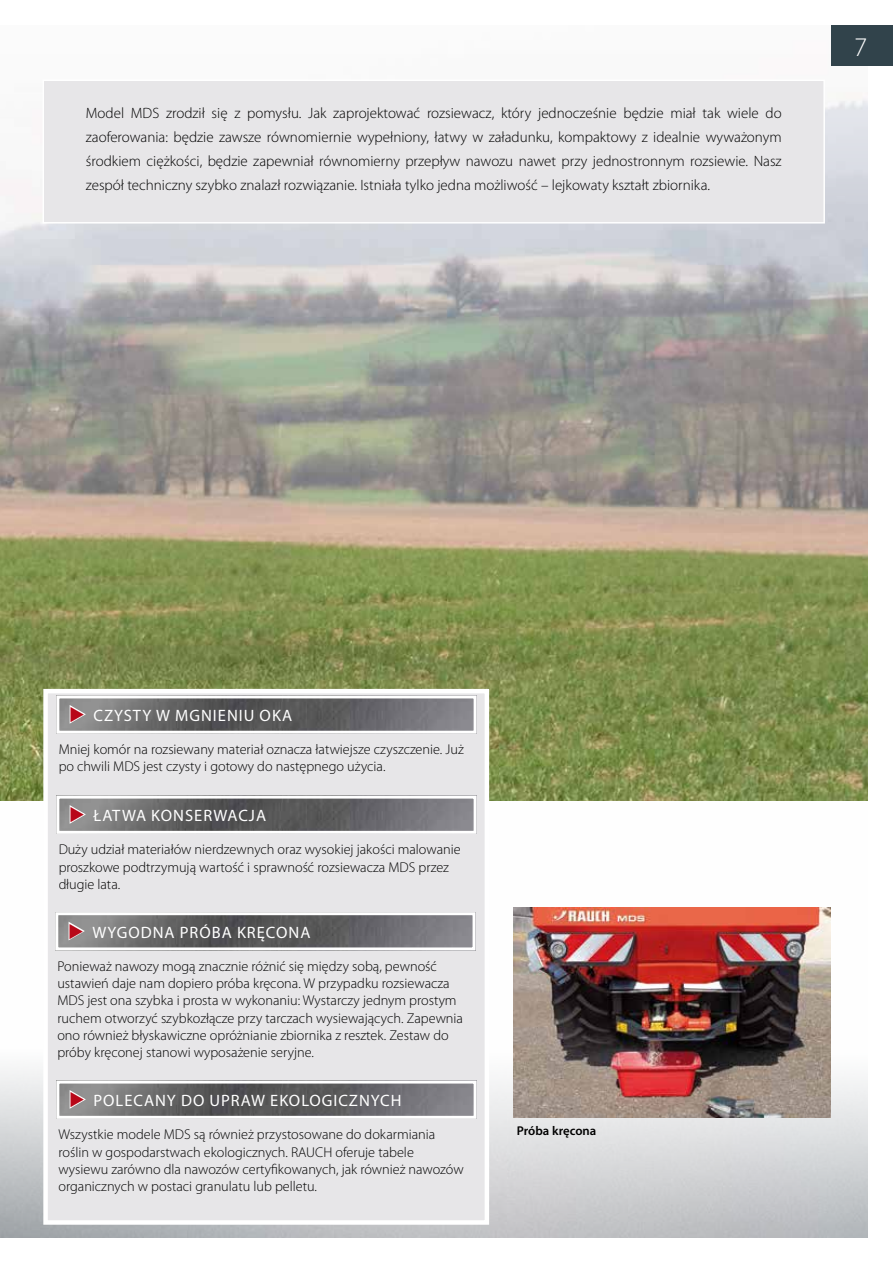
<style>
.page{position:relative;width:893px;height:1263px;background:#fff}
.page>*{position:absolute;margin:0;border:0;box-sizing:border-box;transform-origin:0 0}
.t1{font:300 27px "Myriad Pro";color:#fff}
.t2{font:16.5px "Myriad Pro";letter-spacing:.06em;color:#fff}
.t3{font:300 15px/24px "Myriad Pro";color:#000;text-align:justify}
.t4{font:300 14.25px/17.2px "Myriad Pro";color:#000}
.t5{font:600 12.75px "Myriad Pro";color:#000}
.s1{color:#b80718}
</style>
<div class="page">
<img style="left:0;top:93px;width:867px;height:480px">
<img style="left:0;top:573px;width:867px;height:664px">
<div style="left:831px;top:26px;width:62px;height:40px;background:#31434b"></div>
<div style="left:42px;top:81px;width:784px;height:143px;background:#e7e6e8"></div>
<div style="left:43px;top:689px;width:446px;height:536px;background:#e7e6e8;border:4px solid #fff"></div>
<img style="left:60px;top:699px;width:413px;height:31px">
<div style="left:56px;top:695px;width:421px;height:39px;border:3px solid #fff"></div>
<svg style="left:69px;top:703px;width:18px;height:22px"></svg>
<img style="left:60px;top:799px;width:413px;height:31px">
<div style="left:56px;top:795px;width:421px;height:39px;border:3px solid #fff"></div>
<svg style="left:69px;top:803px;width:18px;height:22px"></svg>
<img style="left:59px;top:916px;width:413px;height:30px">
<div style="left:55px;top:912px;width:421px;height:38px;border:3px solid #fff"></div>
<img style="left:60px;top:1084px;width:413px;height:31px">
<div style="left:56px;top:1080px;width:421px;height:39px;border:3px solid #fff"></div>
<svg style="left:68px;top:920px;width:18px;height:22px"></svg>
<svg style="left:69px;top:1088px;width:18px;height:22px"></svg>
<img style="left:514px;top:908px;width:316px;height:210px">
<p class="t3" style="left:86px;top:101px;width:697px">Model MDS zrodził się z pomysłu. Jak zaprojektować rozsiewacz, który jednocześnie będzie miał tak wiele do zaoferowania: będzie zawsze równomiernie wypełniony, łatwy w załadunku, kompaktowy z idealnie wyważonym środkiem ciężkości, będzie zapewniał równomierny przepływ nawozu nawet przy jednostronnym rozsiewie. Nasz zespół techniczny szybko znalazł rozwiązanie. Istniała tylko jedna możliwość – lejkowaty kształt zbiornika.</p>
<h1 class="t1" style="left:854px;top:32px;width:15px">7</h1>
<p class="t2" style="left:69px;top:705px;width:225px"><span class="s1">◆</span> CZYSTY W MGNIENIU OKA</p>
<p class="t4" style="left:58px;top:741px;width:407px">Mniej komór na rozsiewany materiał oznacza łatwiejsze czyszczenie. Już po chwili MDS jest czysty i gotowy do następnego użycia.</p>
<p class="t2" style="left:69px;top:805px;width:199px"><span class="s1">◆</span> ŁATWA KONSERWACJA</p>
<p class="t4" style="left:58px;top:841px;width:404px">Duży udział materiałów nierdzewnych oraz wysokiej jakości malowanie proszkowe podtrzymują wartość i sprawność rozsiewacza MDS przez długie lata.</p>
<p class="t2" style="left:68px;top:922px;width:244px"><span class="s1">◆</span> WYGODNA PRÓBA KRĘCONA</p>
<p class="t4" style="left:57px;top:958px;width:407px">Ponieważ nawozy mogą znacznie różnić się między sobą, pewność ustawień daje nam dopiero próba kręcona. W przypadku rozsiewacza MDS jest ona szybka i prosta w wykonaniu: Wystarczy jednym prostym ruchem otworzyć szybkozłącze przy tarczach wysiewających. Zapewnia ono również błyskawiczne opróżnianie zbiornika z resztek. Zestaw do próby kręconej stanowi wyposażenie seryjne.</p>
<p class="t2" style="left:69px;top:1090px;width:334px"><span class="s1">◆</span> POLECANY DO UPRAW EKOLOGICZNYCH</p>
<p class="t4" style="left:58px;top:1126px;width:407px">Wszystkie modele MDS są również przystosowane do dokarmiania roślin w gospodarstwach ekologicznych. RAUCH oferuje tabele wysiewu zarówno dla nawozów certyfikowanych, jak również nawozów organicznych w postaci granulatu lub pelletu.</p>
<p class="t5" style="left:517px;top:1122px;width:81px">Próba kręcona</p>
</div>
